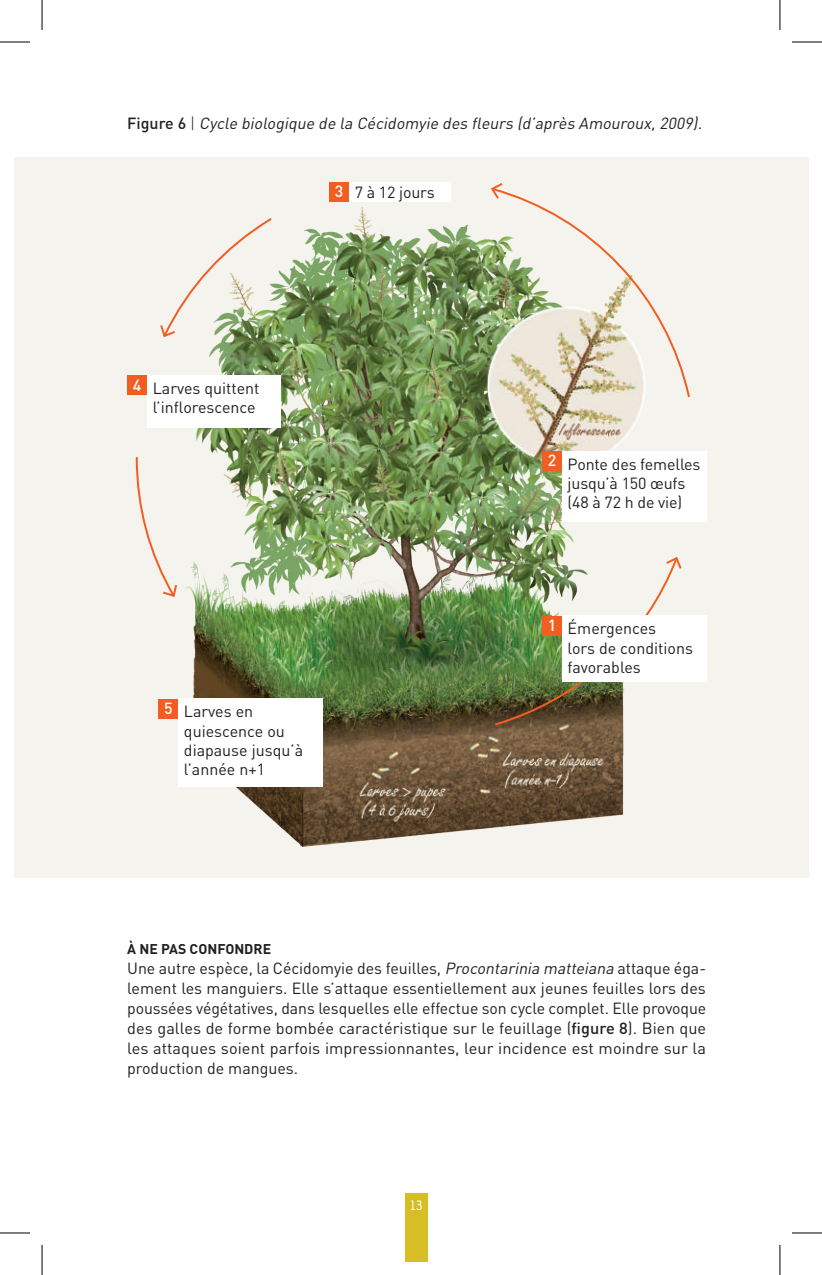
<style>
.page{position:relative;width:822px;height:1275px;background:#fff}
.page>*{position:absolute;margin:0;border:0;box-sizing:border-box;transform-origin:0 0}
.t1{font:16px/19.2px "DIN";color:#231f20}
.t2{font:italic 16px "DIN";color:#231f20}
.t3{font:500 16px "DIN";color:#fff}
.t4{font:700 14px "DIN";color:#231f20}
.t5{font:14px "VSV Melon Regular";color:#fff}
.s1{font-weight:500;font-style:normal}
.s2{font-weight:300;font-style:normal}
.s3{font-weight:500;color:#fff}
.s4{font-style:italic}
.s5{font-weight:500}
</style>
<div class="page">
<div style="left:14px;top:158px;width:793px;height:720px;background:#f5f3ed"></div>
<img style="left:178px;top:197px;width:466px;height:650px">
<div style="left:178px;top:698px;width:144px;height:88px;background:#fff"></div>
<div style="left:158px;top:698px;width:20px;height:20px;background:#f25d21"></div>
<div style="left:561px;top:451px;width:144px;height:71px;background:#fff"></div>
<div style="left:541px;top:451px;width:20px;height:20px;background:#f25d21"></div>
<div style="left:147px;top:375px;width:133px;height:53px;background:#fff"></div>
<div style="left:127px;top:375px;width:20px;height:20px;background:#f25d21"></div>
<div style="left:349px;top:182px;width:101px;height:19px;background:#fff"></div>
<div style="left:329px;top:182px;width:20px;height:19px;background:#f25d21"></div>
<svg style="left:160px;top:216px;width:114px;height:122px"></svg>
<svg style="left:135px;top:457px;width:42px;height:140px"></svg>
<img style="left:492px;top:555px;width:190px;height:172px">
<div style="left:561px;top:615px;width:144px;height:67px;background:#fff"></div>
<div style="left:541px;top:615px;width:20px;height:20px;background:#f25d21"></div>
<img style="left:489px;top:191px;width:201px;height:208px">
<svg style="left:489px;top:183px;width:15px;height:18px"></svg>
<div style="left:405px;top:1193px;width:23px;height:68px;background:#d7be25"></div>
<hr style="left:0;top:42px;width:30px;height:1px;background:#000">
<hr style="left:791px;top:42px;width:30px;height:1px;background:#000">
<hr style="left:0;top:1232px;width:30px;height:1px;background:#000">
<hr style="left:791px;top:1232px;width:30px;height:1px;background:#000">
<hr style="left:42px;top:0;width:1px;height:30px;background:#000">
<hr style="left:42px;top:1245px;width:1px;height:30px;background:#000">
<hr style="left:779px;top:0;width:1px;height:30px;background:#000">
<hr style="left:779px;top:1245px;width:1px;height:30px;background:#000">
<p class="t2" style="left:127px;top:113px;width:579px"><span class="s1">F i g u re 6</span> <span class="s2">|</span> Cycle biologique de la Cécidomyie des fleurs (d’après Amouroux,2009).</p>
<p class="t3" style="left:133px;top:375px;width:10px">4</p>
<p class="t1" style="left:153px;top:378px;width:108px">Larves quittent l’inflorescence</p>
<p class="t1" style="left:335px;top:182px;width:101px"><span class="s3">3</span> 7 à 12 jours</p>
<p class="t3" style="left:164px;top:698px;width:10px">5</p>
<p class="t1" style="left:184px;top:701px;width:121px">Larves en quiescence ou diapause jusqu’à l’année n+1</p>
<p class="t3" style="left:547px;top:450px;width:10px">2</p>
<p class="t1" style="left:567px;top:454px;width:134px">Ponte des femelles jusqu’à 150 œufs (48 à 72 h de vie)</p>
<p class="t3" style="left:547px;top:615px;width:10px">1</p>
<p class="t1" style="left:567px;top:618px;width:127px">Émergences<br>lors de conditions favorables</p>
<p class="t4" style="left:127px;top:940px;width:145px">À NE PAS CONFONDRE</p>
<p class="t1" style="left:127px;top:958px;width:580px;line-height:20px;text-align:justify">Une autre espèce, la Cécidomyie des feuilles, <span class="s4">Procontarinia matteiana</span> attaque éga&shy;lement les manguiers. Elle s’attaque essentiellement aux jeunes feuilles lors des poussées végétatives, dans lesquelles elle effectue son cycle complet. Elle provoque des galles de forme bombée caractéristique sur le feuillage (<span class="s5">figure 8</span>). Bien que les attaques soient parfois impressionnantes, leur incidence est moindre sur la production de mangues.</p>
<p class="t5" style="left:410px;top:1196px;width:14px">13</p>
</div>
